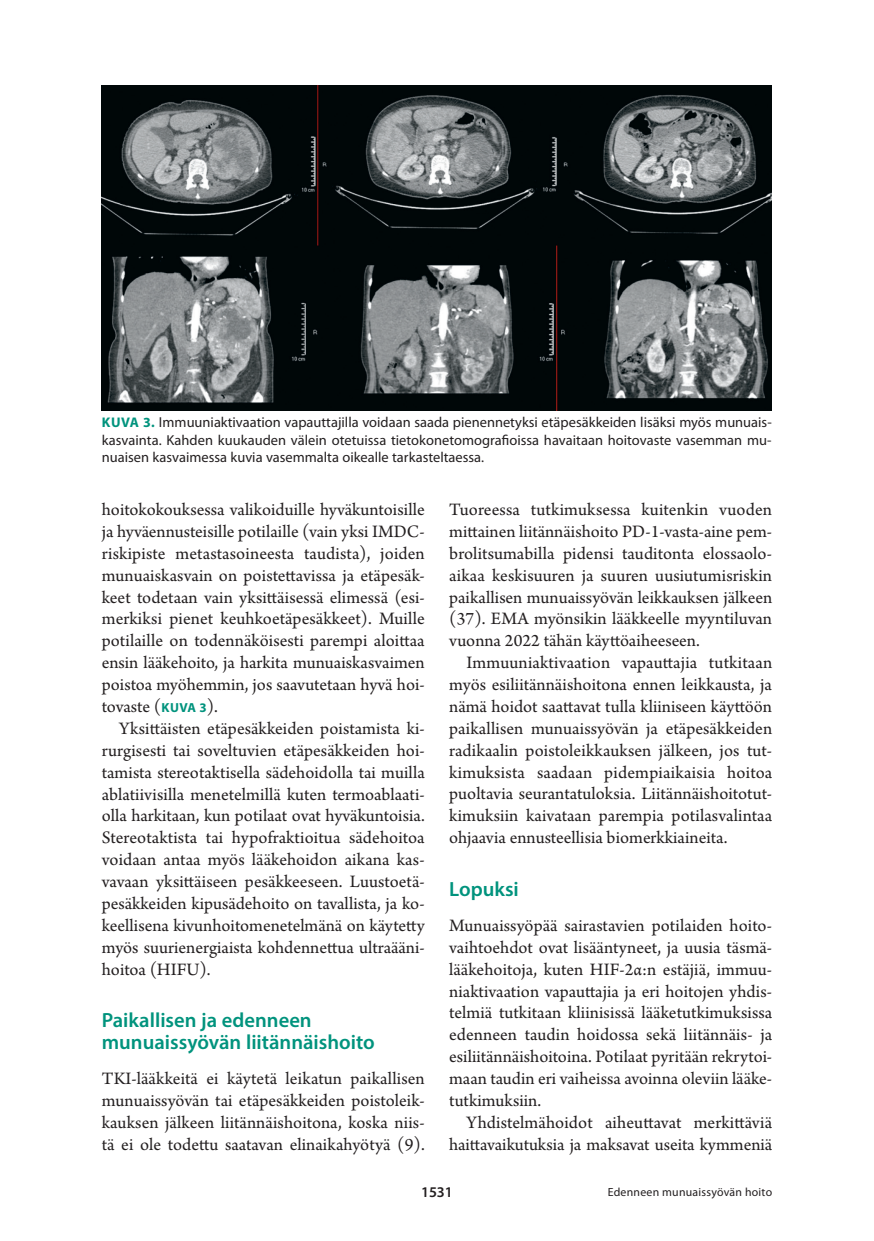
<style>
.page{position:relative;width:874px;height:1241px;background:#fff}
.page>*{position:absolute;margin:0;border:0;box-sizing:border-box;transform-origin:0 0}
.t1{font:600 20.65px/21.9px "Myriad Pro";color:#00937d}
.t2{font:18.38px/21.9px "Arno Pro";color:#231f20;text-align:justify}
.t3{font:600 14.88px "Myriad Pro";color:#231f20}
.t4{font:14.35px/17.5px "Myriad Pro";color:#231f20;text-align:justify}
.t5{font:11.9px "Myriad Pro";letter-spacing:.02em;color:#231f20}
.s1{font-weight:700;font-size:14px;color:#00937d}
.s2{font-family:"Myriad Pro";font-weight:700;font-size:13.12px;color:#00937d}
</style>
<div class="page">
<img style="left:102px;top:85px;width:669px;height:325px">
<p class="t4" style="left:102px;top:413px;width:671px"><span class="s1">KUVA 3.</span> Immuuniaktivaation vapauttajilla voidaan saada pienennetyksi etäpesäkkeiden lisäksi myös munuais&shy;kasvainta. Kahden kuukauden välein otetuissa tietokonetomografioissa havaitaan hoitovaste vasemman mu&shy;nuaisen kasvaimessa kuvia vasemmalta oikealle tarkasteltaessa.</p>
<p class="t2" style="left:102px;top:499px;width:324px">hoitokokouksessa valikoiduille hyväkuntoisille ja hyväennusteisille potilaille (vain yksi IMDC&shy;riskipiste metastasoineesta taudista), joiden munuaiskasvain on poistettavissa ja etäpesäk&shy;keet todetaan vain yksittäisessä elimessä (esi&shy;merkiksi pienet keuhkoetäpesäkkeet). Muille potilaille on todennäköisesti parempi aloittaa ensin lääkehoito, ja harkita munuaiskasvaimen poistoa myöhemmin, jos saavutetaan hyvä hoi&shy;tovaste (<span class="s2">KUVA 3</span>).</p>
<p class="t2" style="left:102px;top:718px;width:324px;text-indent:17px">Yksittäisten etäpesäkkeiden poistamista ki&shy;rurgisesti tai soveltuvien etäpesäkkeiden hoi&shy;tamista stereotaktisella sädehoidolla tai muilla ablatiivisilla menetelmillä kuten termoablaati&shy;olla harkitaan, kun potilaat ovat hyväkuntoisia.<br>Stereotaktista tai hypofraktioitua sädehoitoa voidaan antaa myös lääkehoidon aikana kas&shy;vavaan yksittäiseen pesäkkeeseen. Luustoetä&shy;pesäkkeiden kipusädehoito on tavallista, ja ko&shy;keellisena kivunhoitomenetelmänä on käytetty myös suurienergiaista kohdennettua ultraääni&shy;hoitoa (HIFU).</p>
<p class="t1" style="left:102px;top:1008px;width:274px">Paikallisen ja edenneen munuaissyövän liitännäishoito</p>
<p class="t2" style="left:102px;top:1068px;width:324px">TKI-lääkkeitä ei käytetä leikatun paikallisen munuaissyövän tai etäpesäkkeiden poistoleik&shy;kauksen jälkeen liitännäishoitona, koska niis&shy;tä ei ole todettu saatavan elinaikahyötyä (9).</p>
<p class="t2" style="left:449px;top:499px;width:324px">Tuoreessa tutkimuksessa kuitenkin vuoden mittainen liitännäishoito PD-1-vasta-aine pem&shy;brolitsumabilla pidensi tauditonta elossaolo&shy;aikaa keskisuuren ja suuren uusiutumisriskin paikallisen munuaissyövän leikkauksen jälkeen (37). EMA myönsikin lääkkeelle myyntiluvan vuonna 2022 tähän käyttöaiheeseen.</p>
<p class="t2" style="left:449px;top:652px;width:324px;text-indent:17px">Immuuniaktivaation vapauttajia tutkitaan myös esiliitännäishoitona ennen leikkausta, ja nämä hoidot saattavat tulla kliiniseen käyttöön paikallisen munuaissyövän ja etäpesäkkeiden radikaalin poistoleikkauksen jälkeen, jos tut&shy;kimuksista saadaan pidempiaikaisia hoitoa puoltavia seurantatuloksia. Liitännäishoitotut&shy;kimuksiin kaivataan parempia potilasvalintaa ohjaavia ennusteellisia biomerkkiaineita.</p>
<p class="t1" style="left:449px;top:877px;width:71px">Lopuksi</p>
<p class="t2" style="left:449px;top:915px;width:324px">Munuaissyöpää sairastavien potilaiden hoito&shy;vaihtoehdot ovat lisääntyneet, ja uusia täsmä&shy;lääkehoitoja, kuten HIF-2α:n estäjiä, immuu&shy;niaktivaation vapauttajia ja eri hoitojen yhdis&shy;telmiä tutkitaan kliinisissä lääketutkimuksissa edenneen taudin hoidossa sekä liitännäis- ja esiliitännäishoitoina. Potilaat pyritään rekrytoi&shy;maan taudin eri vaiheissa avoinna oleviin lääke&shy;tutkimuksiin.</p>
<p class="t2" style="left:449px;top:1112px;width:324px;text-align:right">Yhdistelmähoidot aiheuttavat merkittäviä haittavaikutuksia ja maksavat useita kymmeniä</p>
<p class="t3" style="left:421px;top:1182px;width:33px">1531</p>
<p class="t5" style="left:607px;top:1184px;width:166px">Edenneen munuaissyövän hoito</p>
</div>
